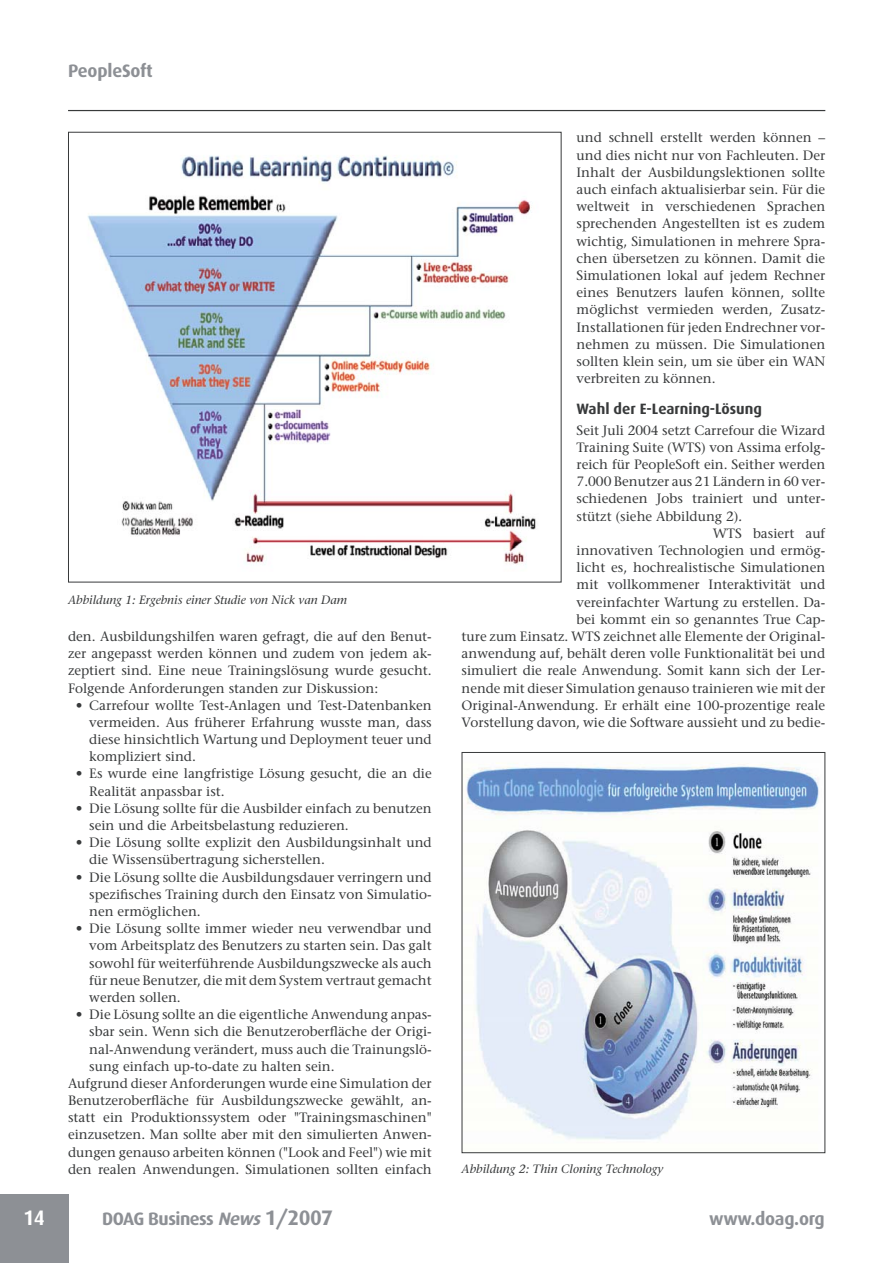
<style>
.page{position:relative;width:893px;height:1263px;background:#fff}
.page>*{position:absolute;margin:0;border:0;box-sizing:border-box;transform-origin:0 0}
.t1{font:700 21px "Dax";color:#fff;scale:.92 1}
.t2{font:700 18px "Dax";letter-spacing:-.02em;color:#8d9095}
.t3{font:700 15px "Dax";color:#383a3b}
.t4{font:13.5px/17.2px "Stone Serif";color:#383a3b;text-align:justify}
.t5{font:italic 12px "Stone Serif";color:#383a3b}
.s1{font-style:italic}
.s2{font-size:21px}
</style>
<div class="page">
<hr style="left:68px;top:110px;width:757px;height:1px;background:#383a3b">
<div style="left:0;top:1195px;width:68px;height:68px;background:#8d9095"></div>
<img style="left:463px;top:763px;width:356px;height:377px">
<div style="left:461px;top:752px;width:364px;height:401px;border:1px solid #383a3b"></div>
<img style="left:87px;top:155px;width:449px;height:410px">
<h2 class="t2" style="left:68px;top:63px;width:86px">PeopleSoft</h2>
<p class="t5" style="left:68px;top:595px;width:281px">Abbildung 1: Ergebnis einer Studie von Nick van Dam</p>
<p class="t4" style="left:68px;top:629px;width:365px">den. Ausbildungshilfen waren gefragt, die auf den Benut&shy;zer angepasst werden können und zudem von jedem ak&shy;zeptiert sind. Eine neue Trainingslösung wurde gesucht.<br>Folgende Anforderungen standen zur Diskussion:</p>
<p class="t4" style="left:89px;top:698px;width:344px;text-indent:-13px">• Carrefour wollte Test-Anlagen und Test-Datenbanken vermeiden. Aus früherer Erfahrung wusste man, dass diese hinsichtlich Wartung und Deployment teuer und kompliziert sind.</p>
<p class="t4" style="left:89px;top:767px;width:344px;text-indent:-13px">• Es wurde eine langfristige Lösung gesucht, die an die<br>Realität anpassbar ist.</p>
<p class="t4" style="left:89px;top:801px;width:344px;text-indent:-13px">• Die Lösung sollte für die Ausbilder einfach zu benutzen sein und die Arbeitsbelastung reduzieren.</p>
<p class="t4" style="left:89px;top:835px;width:344px;text-indent:-13px">• Die Lösung sollte explizit den Ausbildungsinhalt und die Wissensübertragung sicherstellen.</p>
<p class="t4" style="left:89px;top:870px;width:344px;text-indent:-13px">• Die Lösung sollte die Ausbildungsdauer verringern und spezifisches Training durch den Einsatz von Simulatio&shy;nen ermöglichen.</p>
<p class="t4" style="left:89px;top:921px;width:344px;text-indent:-13px">• Die Lösung sollte immer wieder neu verwendbar und vom Arbeitsplatz des Benutzers zu starten sein. Das galt sowohl für weiterführende Ausbildungszwecke als auch für neue Benutzer, die mit dem System vertraut gemacht werden sollen.</p>
<p class="t4" style="left:76px;top:1007px;width:357px">• Die Lösung sollte an die eigentliche Anwendung anpas-</p>
<p class="t4" style="left:89px;top:1024px;width:344px">sbar sein. Wenn sich die Benutzeroberfläche der Origi-</p>
<p class="t4" style="left:89px;top:1042px;width:344px">nal-Anwendung verändert, muss auch die Trainungslö-</p>
<p class="t4" style="left:89px;top:1059px;width:247px">sung einfach up-to-date zu halten sein.</p>
<p class="t4" style="left:68px;top:1076px;width:365px">Aufgrund dieser Anforderungen wurde eine Simulation der</p>
<p class="t4" style="left:68px;top:1093px;width:365px">Benutzeroberfläche für Ausbildungszwecke gewählt, an-</p>
<p class="t4" style="left:68px;top:1110px;width:365px">statt ein Produktionssystem oder "Trainingsmaschinen"</p>
<p class="t4" style="left:68px;top:1128px;width:365px">einzusetzen. Man sollte aber mit den simulierten Anwen-</p>
<p class="t4" style="left:68px;top:1145px;width:365px">dungen genauso arbeiten können ("Look and Feel") wie mit</p>
<p class="t4" style="left:68px;top:1162px;width:365px">den realen Anwendungen. Simulationen sollten einfach</p>
<p class="t4" style="left:576px;top:131px;width:250px">und schnell erstellt werden können – und dies nicht nur von Fachleuten. Der Inhalt der Ausbildungslektionen sollte auch einfach aktualisierbar sein. Für die weltweit in verschiedenen Sprachen sprechenden Angestellten ist es zudem wichtig, Simulationen in mehrere Spra&shy;chen übersetzen zu können. Damit die Simulationen lokal auf jedem Rechner eines Benutzers laufen können, sollte möglichst vermieden werden, Zusatz-Installationen für jeden Endrechner vor&shy;nehmen zu müssen. Die Simulationen sollten klein sein, um sie über ein WAN verbreiten zu können.</p>
<p class="t3" style="left:576px;top:403px;width:187px">Wahl der E-Learning-Lösung</p>
<p class="t4" style="left:576px;top:423px;width:250px">Seit Juli 2004 setzt Carrefour die Wizard</p>
<p class="t4" style="left:576px;top:440px;width:250px">Training Suite (WTS) von Assima erfolg-</p>
<p class="t4" style="left:576px;top:457px;width:250px">reich für PeopleSoft ein. Seither werden</p>
<p class="t4" style="left:576px;top:474px;width:250px">7.000 Benutzer aus 21 Ländern in 60 ver-</p>
<p class="t4" style="left:576px;top:492px;width:250px">schiedenen Jobs trainiert und unter-</p>
<p class="t4" style="left:576px;top:509px;width:167px">stützt (siehe Abbildung 2)<span class="s1">.</span></p>
<p class="t4" style="left:712px;top:526px;width:114px">WTS basiert auf</p>
<p class="t4" style="left:576px;top:543px;width:250px">innovativen Technologien und ermög-</p>
<p class="t4" style="left:576px;top:560px;width:250px">licht es, hochrealistische Simulationen</p>
<p class="t4" style="left:576px;top:577px;width:250px">mit vollkommener Interaktivität und</p>
<p class="t4" style="left:576px;top:595px;width:250px">vereinfachter Wartung zu erstellen. Da-</p>
<p class="t4" style="left:576px;top:612px;width:250px">bei kommt ein so genanntes True Cap-</p>
<p class="t4" style="left:461px;top:629px;width:365px">ture zum Einsatz. WTS zeichnet alle Elemente der Original-</p>
<p class="t4" style="left:461px;top:646px;width:365px">anwendung auf, behält deren volle Funktionalität bei und</p>
<p class="t4" style="left:461px;top:663px;width:365px">simuliert die reale Anwendung. Somit kann sich der Ler-</p>
<p class="t4" style="left:461px;top:681px;width:365px">nende mit dieser Simulation genauso trainieren wie mit der</p>
<p class="t4" style="left:461px;top:698px;width:365px">Original-Anwendung. Er erhält eine 100-prozentige reale</p>
<p class="t4" style="left:461px;top:715px;width:365px">Vorstellung davon, wie die Software aussieht und zu bedie-</p>
<p class="t5" style="left:461px;top:1165px;width:203px">Abbildung 2: Thin Cloning Technology</p>
<h1 class="t1" style="left:23px;top:1208px;width:25px">14</h1>
<h2 class="t2" style="left:102px;top:1211px;width:232px">DOAG Business <span class="s1">News</span><span class="s2">1/2007</span></h2>
<h2 class="t2" style="left:709px;top:1211px;width:117px">www.doag.org</h2>
</div>
